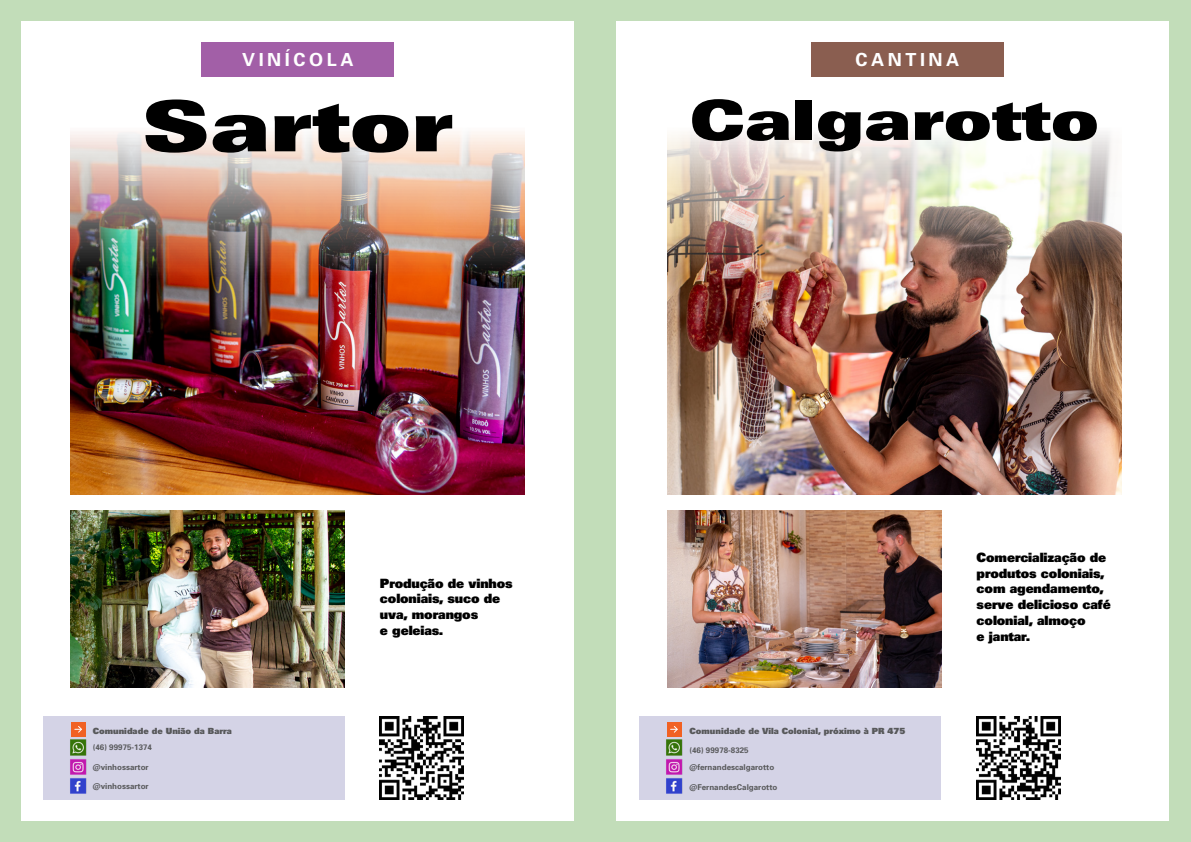
<style>
.page{position:relative;width:1191px;height:842px;background:#fff}
.page>*{position:absolute;margin:0;border:0;box-sizing:border-box;transform-origin:0 0}
.t1{font:900 expanded 69.9px "Univers";letter-spacing:-.01em;color:#000}
.t2{font:900 expanded 55px "Univers";letter-spacing:-.01em;color:#000}
.t3{font:700 18px "Univers";letter-spacing:.2em;color:#fff}
.t4{font:900 12.8px/15.8px "Univers";letter-spacing:-.01em;color:#000}
.t5{font:900 8.5px "Univers";color:#58595b}
.t6{font:700 8px "Univers";color:#58595b}
</style>
<div class="page">
<div style="left:0;top:0;width:609px;height:842px;background:#c2ddb9"></div>
<div style="left:581px;top:0;width:610px;height:842px;background:#c2ddb9"></div>
<div style="left:21px;top:21px;width:553px;height:800px;background:#fff"></div>
<div style="left:616px;top:21px;width:553px;height:800px;background:#fff"></div>
<div style="left:43px;top:716px;width:301px;height:83px;background:#d4d3e6"></div>
<div style="left:639px;top:716px;width:302px;height:83px;background:#d4d3e6"></div>
<img style="left:71px;top:132px;width:453px;height:363px">
<img style="left:667px;top:132px;width:454px;height:363px">
<div style="left:201px;top:43px;width:193px;height:34px;background:#a25fa7"></div>
<div style="left:811px;top:43px;width:192px;height:34px;background:#8a5e50"></div>
<img style="left:71px;top:510px;width:273px;height:178px">
<img style="left:667px;top:510px;width:274px;height:178px">
<div style="left:71px;top:722px;width:15px;height:15px;background:#f16123"></div>
<svg style="left:75px;top:726px;width:7px;height:7px"></svg>
<img style="left:70px;top:739px;width:17px;height:55px">
<div style="left:666px;top:722px;width:15px;height:15px;background:#f16123"></div>
<svg style="left:670px;top:726px;width:8px;height:7px"></svg>
<img style="left:666px;top:739px;width:17px;height:55px">
<img style="left:976px;top:716px;width:84px;height:83px">
<img style="left:380px;top:716px;width:83px;height:83px">
<h3 class="t3" style="left:242px;top:48px;width:113px">VINÍCOLA</h3>
<h3 class="t3" style="left:855px;top:48px;width:105px">CANTINA</h3>
<h1 class="t1" style="left:141px;top:85px;width:314px">Sartor</h1>
<h2 class="t2" style="left:689px;top:88px;width:411px">Calgarotto</h2>
<p class="t4" style="left:380px;top:575px;width:134px">Produção de vinhos coloniais, suco de uva, morangos<br>e geleias.</p>
<p class="t5" style="left:93px;top:725px;width:141px">Comunidade de União da Barra</p>
<p class="t5" style="left:689px;top:725px;width:217px">Comunidade de Vila Colonial, próximo à PR 475</p>
<p class="t6" style="left:93px;top:742px;width:61px">(46) 99975-1374</p>
<p class="t6" style="left:689px;top:745px;width:61px">(46) 99978-8325</p>
<p class="t6" style="left:93px;top:762px;width:57px">@vinhossartor</p>
<p class="t6" style="left:689px;top:762px;width:86px">@fernandescalgarotto</p>
<p class="t6" style="left:93px;top:781px;width:57px">@vinhossartor</p>
<p class="t6" style="left:689px;top:782px;width:89px">@FernandesCalgarotto</p>
<p class="t4" style="left:976px;top:549px;width:136px">Comercialização de produtos coloniais, com agendamento, serve delicioso café colonial, almoço<br>e jantar.</p>
</div>
